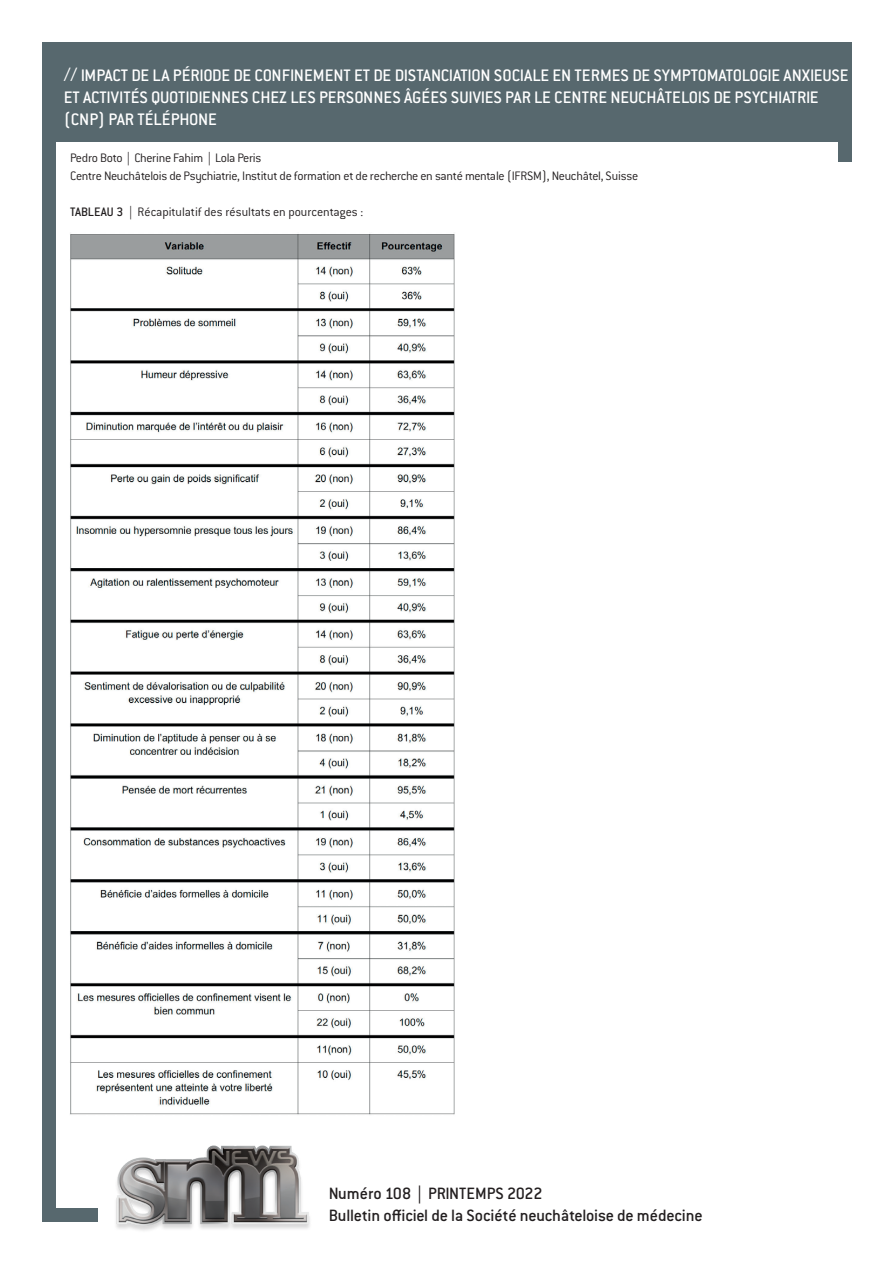
<style>
.page{position:relative;width:893px;height:1263px;background:#fff}
.page>*{position:absolute;margin:0;border:0;box-sizing:border-box;transform-origin:0 0}
.t1{font:500 18.3px/21.9px "Conduit ITC Std";color:#fff}
.t2{font:500 18px/21.6px "Conduit ITC Std";letter-spacing:-.01em;color:#231f20}
.t3{font:300 13.5px/18px "Conduit ITC Std";letter-spacing:-.02em;color:#231f20}
.s1{font-size:21.3px}
.s2{font-weight:500}
</style>
<div class="page">
<div style="left:43px;top:43px;width:807px;height:63px;background:#57686e"></div>
<div style="left:43px;top:43px;width:13px;height:1177px;background:#57686e"></div>
<div style="left:43px;top:1208px;width:55px;height:13px;background:#57686e"></div>
<img style="left:116px;top:1145px;width:194px;height:86px">
<div style="left:838px;top:43px;width:13px;height:119px;background:#57686e"></div>
<div style="left:43px;top:78px;width:807px;height:63px;background:#57686e"></div>
<img style="left:70px;top:234px;width:385px;height:881px">
<p class="t1" style="left:64px;top:64px;width:786px"><span class="s1">//</span> IMPACT DE LA PÉRIODE DE CONFINEMENT ET DE DISTANCIATION SOCIALE EN TERMES DE SYMPTOMATOLOGIE ANXIEUSE<br>ET ACTIVITÉS QUOTIDIENNES CHEZ LES PERSONNES ÂGÉES SUIVIES PAR LE CENTRE NEUCHÂTELOIS DE PSYCHIATRIE (CNP) PAR TÉLÉPHONE</p>
<p class="t3" style="left:70px;top:148px;width:570px">Pedro Boto | Cherine Fahim | Lola Peris<br>Centre Neuchâtelois de Psychiatrie, Institut de formation et de recherche en santé mentale (IFRSM), Neuchâtel, Suisse</p>
<p class="t3" style="left:70px;top:202px;width:295px"><span class="s2">TABLEAU 3</span> | Récapitulatif des résultats en pourcentages :</p>
<p class="t2" style="left:329px;top:1182px;width:375px">Numéro 108 | PRINTEMPS 2022<br>Bulletin officiel de la Société neuchâteloise de médecine</p>
</div>
